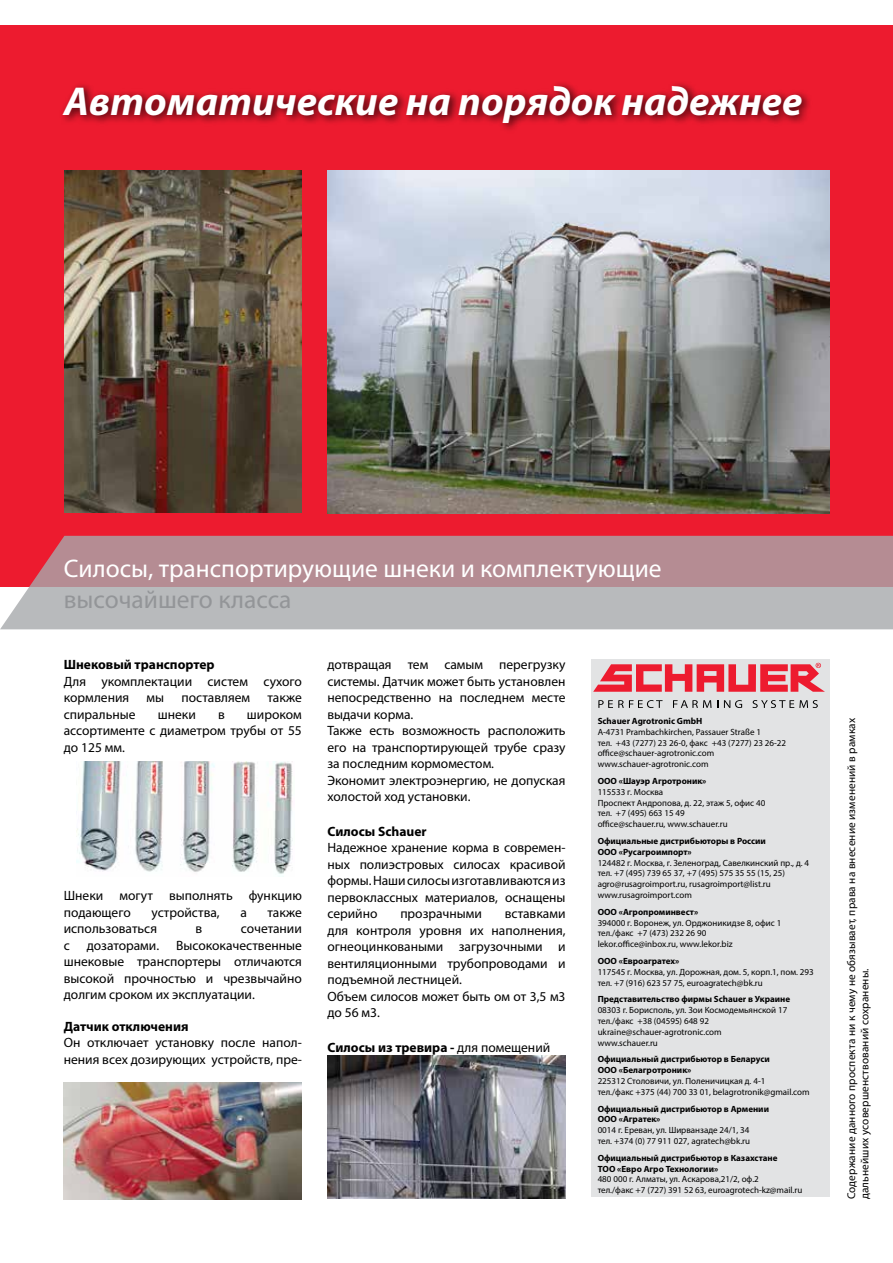
<style>
.page{position:relative;width:893px;height:1263px;background:#fff}
.page>*{position:absolute;margin:0;border:0;box-sizing:border-box;transform-origin:0 0}
.t1{font:italic 700 40.5px "Myriad Pro";color:#fff}
.t2{font:25.5px "Myriad Pro";color:#fff}
.t3{font:25.5px "Myriad Pro";color:#939598}
.t4{font:13.5px/16.5px "Myriad Pro";color:#000}
.t5{font:700 13.5px "Myriad Pro";color:#000}
.t6{font:11.25px/13.5px "Myriad Pro";letter-spacing:.01em;color:#000}
.t7{font:9px/10.8px "Myriad Pro";color:#000}
.t8{font:700 9px/10.8px "Myriad Pro";color:#000}
.s1{font-weight:400}
</style>
<div class="page">
<div style="left:0;top:26px;width:893px;height:561px;background:#ed1b2f"></div>
<svg style="left:0;top:536px;width:893px;height:93px;fill:#b58c93"></svg>
<div style="left:59px;top:81px;width:754px;height:53px;background:#000;opacity:.75"></div>
<div style="left:592px;top:659px;width:238px;height:538px;background:#e2e3e4"></div>
<img style="left:65px;top:170px;width:236px;height:342px">
<img style="left:327px;top:170px;width:502px;height:343px">
<img style="left:77px;top:761px;width:216px;height:113px">
<svg style="left:598px;top:700px;width:64px;height:8px"></svg>
<svg style="left:673px;top:700px;width:38px;height:8px"></svg>
<svg style="left:724px;top:700px;width:18px;height:8px"></svg>
<svg style="left:752px;top:700px;width:66px;height:8px"></svg>
<svg style="left:593px;top:663px;width:232px;height:29px"></svg>
<img style="left:327px;top:1055px;width:239px;height:143px">
<img style="left:63px;top:1082px;width:238px;height:117px">
<h1 class="t1" style="left:64px;top:75px;width:740px">Автоматические на порядок надежнее</h1>
<h2 class="t2" style="left:64px;top:553px;width:599px">Силосы, транспортирующие шнеки и комплектующие</h2>
<h2 class="t3" style="left:64px;top:584px;width:229px">высочайшего класса</h2>
<p class="t5" style="left:64px;top:656px;width:152px">Шнековый транспортер</p>
<p class="t4" style="left:64px;top:673px;width:240px">Для укомплектации систем сухого кормления</p>
<p class="t4" style="left:147px;top:689px;width:19px">мы</p>
<p class="t4" style="left:182px;top:689px;width:70px">поставляем</p>
<p class="t4" style="left:268px;top:689px;width:36px">также</p>
<p class="t4" style="left:64px;top:706px;width:240px;text-align:justify;text-indent:183px">широком ассортименте с диаметром трубы от 55 до 125 мм.</p>
<p class="t4" style="left:64px;top:706px;width:73px">спиральные</p>
<p class="t4" style="left:158px;top:706px;width:40px">шнеки</p>
<p class="t4" style="left:218px;top:706px;width:8px">в</p>
<p class="t4" style="left:64px;top:887px;width:240px">Шнеки могут выполнять функцию подающего</p>
<p class="t4" style="left:151px;top:904px;width:70px">устройства,</p>
<p class="t4" style="left:240px;top:904px;width:8px">а</p>
<p class="t4" style="left:268px;top:904px;width:36px">также</p>
<p class="t4" style="left:64px;top:920px;width:95px">использоваться</p>
<p class="t4" style="left:196px;top:920px;width:8px">в</p>
<p class="t4" style="left:64px;top:920px;width:240px;text-align:justify;text-indent:177px">сочетании с дозаторами. Высококачественные шнековые транспортеры отличаются высокой прочностью и чрезвычайно долгим сроком их эксплуатации.</p>
<p class="t5" style="left:64px;top:1017px;width:126px">Датчик отключения</p>
<p class="t4" style="left:64px;top:1034px;width:240px">Он отключает установку после напол&shy;нения всех дозирующих устройств, пре-</p>
<p class="t4" style="left:327px;top:656px;width:240px">дотвращая тем самым перегрузку системы. Датчик может быть установлен непосредственно на последнем месте выдачи корма.<br>Также есть возможность расположить его на транспортирующей трубе сразу за последним кормоместом.<br>Экономит электроэнергию, не допуская холостой ход установки.</p>
<p class="t5" style="left:327px;top:822px;width:101px">Силосы Schauer</p>
<p class="t4" style="left:327px;top:839px;width:240px;text-align:justify">Надежное хранение корма в современ&shy;ных полиэстровых силосах красивой формы. Наши силосы изготавливаются из первоклассных материалов, оснащены серийно</p>
<p class="t4" style="left:327px;top:905px;width:240px;text-indent:177px">вставками для контроля уровня их наполнения, огнеоцинковаными загрузочными и вентиляционными трубопроводами и подъемной лестницей.<br>Объем силосов может быть ом от 3,5 м3 до 56 м3.</p>
<p class="t5" style="left:327px;top:1038px;width:224px">Силосы из тревира - <span class="s1">для помещений</span></p>
<p class="t4" style="left:400px;top:905px;width:83px">прозрачными</p>
<p class="t8" style="left:598px;top:715px;width:106px">Schauer Agrotronic GmbH</p>
<p class="t7" style="left:598px;top:726px;width:190px">A-4731 Prambachkirchen, Passauer Straße 1<br>тел. +43 (7277) 23 26-0, факс +43 (7277) 23 26-22 office@schauer-agrotronic.com www.schauer-agrotronic.com</p>
<p class="t8" style="left:598px;top:775px;width:110px">OOO «Шауэр Агротроник»</p>
<p class="t7" style="left:598px;top:786px;width:169px">115533 г. Москва<br>Проспект Андропова, д. 22, этаж 5, офис 40 тел. +7 (495) 663 15 49<br>office@schauer.ru, www.schauer.ru</p>
<p class="t8" style="left:598px;top:835px;width:170px">Официальные дистрибьюторы в России<br>ООО «Русагроимпорт»</p>
<p class="t7" style="left:598px;top:857px;width:213px">124482 г. Москва, г. Зеленоград, Савелкинский пр., д. 4 тел. +7 (495) 739 65 37, +7 (495) 575 35 55 (15, 25) agro@rusagroimport.ru, rusagroimport@list.ru www.rusagroimport.com</p>
<p class="t8" style="left:598px;top:906px;width:102px">ООО «Агропроминвест»</p>
<p class="t7" style="left:598px;top:917px;width:185px">394000 г. Воронеж, ул. Орджоникидзе 8, oфис 1 тел./факс +7 (473) 232 26 90 lekor.office@inbox.ru, www.lekor.biz</p>
<p class="t8" style="left:598px;top:955px;width:83px">OOO «Евроагратех»</p>
<p class="t7" style="left:598px;top:966px;width:218px">117545 г. Москва, ул. Дорожная, дом. 5, корп.1, пом. 293 тел. +7 (916) 623 57 75, euroagratech@bk.ru</p>
<p class="t8" style="left:598px;top:994px;width:194px">Представительство фирмы Schauer в Украине</p>
<p class="t7" style="left:598px;top:1005px;width:191px">08303 г. Борисполь, ул. Зои Космодемьянской 17 тел./факс +38 (04595) 648 92 ukraine@schauer-agrotronic.com<br>www.schauer.ru</p>
<p class="t8" style="left:598px;top:1054px;width:174px">Официальный дистрибьютор в Белaруси<br>ОOО «Белагротроник»</p>
<p class="t7" style="left:598px;top:1075px;width:214px">225312 Столовичи, ул. Поленичицкая д. 4-1<br>тел./факс +375 (44) 700 33 01, belagrotronik@gmail.com</p>
<p class="t8" style="left:598px;top:1103px;width:173px">Официальный дистрибьютор в Армении<br>OOO «Агратек»</p>
<p class="t7" style="left:598px;top:1125px;width:154px">0014 г. Ереван, ул. Ширванзаде 24/1, 34 тел. +374 (0) 77 911 027, agratech@bk.ru</p>
<p class="t8" style="left:598px;top:1152px;width:181px">Официальный дистрибьютор в Казахстане<br>ТOO «Евро Агро Технологии»</p>
<p class="t7" style="left:598px;top:1174px;width:206px">480 000 г. Алматы, ул. Аскарова,21/2, оф.2<br>тел./факс +7 (727) 391 52 63, euroagrotech-kz@mail.ru</p>
<p class="t6" style="left:844px;top:1199px;width:483px;rotate:-90deg">Содержание данного проспекта ни к чему не обязывает, права на внесение изменений в рамках дальнейших усовершенствований сохранены.</p>
</div>
